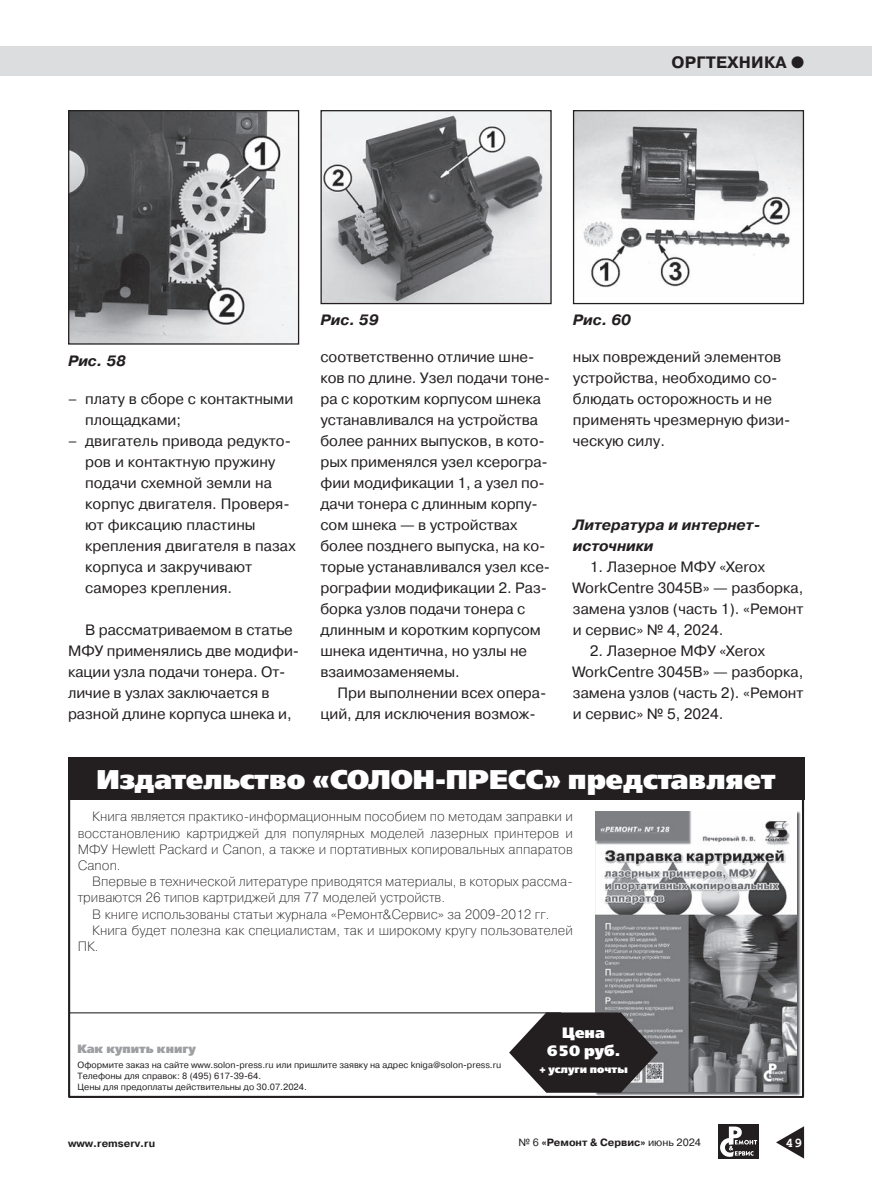
<style>
.page{position:relative;width:872px;height:1199px;background:#fff}
.page>*{position:absolute;margin:0;border:0;box-sizing:border-box;transform-origin:0 0}
.t1{font:800 27px "Free Set";color:#fff}
.t2{font:700 16.5px "Pragmatica";letter-spacing:.01em;color:#231f20}
.t3{font:15px/21px "Pragmatica";color:#231f20}
.t4{font:italic 700 15px/21px "Pragmatica";color:#231f20}
.t5{font:italic 700 15px "Pragmatica";color:#231f20}
.t6{font:800 15px/18px "Free Set";color:#fff;text-align:center}
.t7{font:200 13.5px/16.2px "Pragmatica";color:#231f20;text-align:justify}
.t8{font:700 13.5px "Courier New";color:#fff}
.t9{font:800 12px "Free Set";color:#9d9fa2}
.t10{font:700 10.5px "Pragmatica";color:#231f20}
.t11{font:800 10.5px "Free Set";color:#fff}
.t12{font:9px/10.8px "Pragmatica";color:#231f20}
.s1{font-weight:400}
</style>
<div class="page">
<div style="left:718px;top:1124px;width:40px;height:34px;background:#231f20"></div>
<svg style="left:720px;top:1126px;width:37px;height:31px"></svg>
<svg style="left:776px;top:1126px;width:28px;height:32px"></svg>
<div style="left:0;top:46px;width:872px;height:29px;background:#dcdddf"></div>
<img style="left:70px;top:112px;width:227px;height:230px">
<div style="left:68px;top:110px;width:231px;height:234px;border:1px solid #231f20"></div>
<img style="left:575px;top:112px;width:227px;height:176px">
<div style="left:573px;top:110px;width:231px;height:194px;border:1px solid #231f20"></div>
<img style="left:322px;top:112px;width:227px;height:190px">
<div style="left:320px;top:110px;width:231px;height:194px;border:1px solid #231f20"></div>
<div style="left:68px;top:757px;width:736px;height:42px;background:#231f20"></div>
<img style="left:595px;top:811px;width:206px;height:284px">
<img style="left:595px;top:811px;width:201px;height:280px">
<hr style="left:69px;top:1012px;width:492px;height:1px;background:#231f20">
<svg style="left:509px;top:1012px;width:149px;height:80px;background:#4b4849"></svg>
<p class="t2" style="left:671px;top:56px;width:134px">ОРГТЕХНИКА ●</p>
<p class="t5" style="left:68px;top:352px;width:59px">Рис. 58</p>
<p class="t3" style="left:85px;top:390px;width:210px;text-indent:-17px">– плату в сборе с контактными площадками;</p>
<p class="t3" style="left:85px;top:432px;width:212px;text-indent:-17px">– двигатель привода редукто&shy;ров и контактную пружину подачи схемной земли на корпус двигателя. Проверя&shy;ют фиксацию пластины крепления двигателя в пазах корпуса и закручивают саморез крепления.</p>
<p class="t3" style="left:68px;top:621px;width:233px;text-indent:17px">В рассматриваемом в статье<br>МФУ применялись две модифи&shy;кации узла подачи тонера. От&shy;личие в узлах заключается в разной длине корпуса шнека и,</p>
<p class="t5" style="left:320px;top:311px;width:59px">Рис. 59</p>
<p class="t5" style="left:573px;top:311px;width:59px">Рис. 60</p>
<p class="t3" style="left:320px;top:348px;width:231px">соответственно отличие шне&shy;ков по длине. Узел подачи тоне&shy;ра с коротким корпусом шнека устанавливался на устройства более ранних выпусков, в кото&shy;рых применялся узел ксерогра&shy;фии модификации 1, а узел по&shy;дачи тонера с длинным корпу&shy;сом шнека — в устройствах более позднего выпуска, на ко&shy;торые устанавливался узел ксе&shy;рографии модификации 2. Раз&shy;борка узлов подачи тонера с длинным и коротким корпусом шнека идентична, но узлы не взаимозаменяемы.</p>
<p class="t3" style="left:320px;top:684px;width:227px;text-indent:17px">При выполнении всех опера&shy;ций, для исключения возмож-</p>
<p class="t3" style="left:573px;top:348px;width:219px">ных повреждений элементов устройства, необходимо со&shy;блюдать осторожность и не применять чрезмерную физи&shy;ческую силу.</p>
<p class="t4" style="left:573px;top:515px;width:189px">Литература и интернет&shy;источники</p>
<p class="t3" style="left:573px;top:558px;width:232px;text-indent:17px">1. Лазерное МФУ «Xerox<br>WorkCentre 3045B» — разборка, замена узлов (часть 1). «Ремонт и сервис» № 4, 2024.</p>
<p class="t3" style="left:573px;top:642px;width:232px;text-indent:17px">2. Лазерное МФУ «Xerox<br>WorkCentre 3045B» — разборка, замена узлов (часть 2). «Ремонт и сервис» № 5, 2024.</p>
<h1 class="t1" style="left:96px;top:770px;width:680px">Издательство «СОЛОН-ПРЕСС» представляет</h1>
<p class="t7" style="left:78px;top:809px;width:496px;text-indent:14px">Книга является практико-информационным пособием по методам заправки и восстановлению картриджей для популярных моделей лазерных принтеров и МФУ Hewlett Packard и Canon, а также и портативных копировальных аппаратов Canon.</p>
<p class="t7" style="left:92px;top:874px;width:482px">Впервые в технической литературе приводятся материалы, в которых рассма-</p>
<p class="t7" style="left:78px;top:890px;width:369px">триваются 26 типов картриджей для 77 моделей устройств.</p>
<p class="t7" style="left:92px;top:907px;width:459px">В книге использованы статьи журнала «Ремонт&amp;Сервис» за 2009-2012 гг.</p>
<p class="t7" style="left:92px;top:923px;width:482px">Книга будет полезна как специалистам, так и широкому кругу пользователей</p>
<p class="t7" style="left:78px;top:939px;width:22px">ПК.</p>
<p class="t9" style="left:78px;top:1044px;width:120px">Как купить книгу</p>
<p class="t12" style="left:78px;top:1060px;width:425px">Оформите заказ на сайте www.solon-press.ru или пришлите заявку на адрес kniga@solon-press.ru<br>Телефоны для справок: 8 (495) 617-39-64.<br>Цены для предоплаты действительны до 30.07.2024.</p>
<p class="t6" style="left:547px;top:1024px;width:75px">Цена<br>650 руб.</p>
<p class="t11" style="left:539px;top:1065px;width:90px">+ услуги почты</p>
<p class="t10" style="left:68px;top:1139px;width:89px">www.remserv.ru</p>
<p class="t10" style="left:518px;top:1138px;width:184px"><span class="s1">№ 6</span> «Ремонт &amp; Сервис» <span class="s1">июнь 2024</span></p>
<p class="t8" style="left:785px;top:1134px;width:18px">49</p>
</div>
